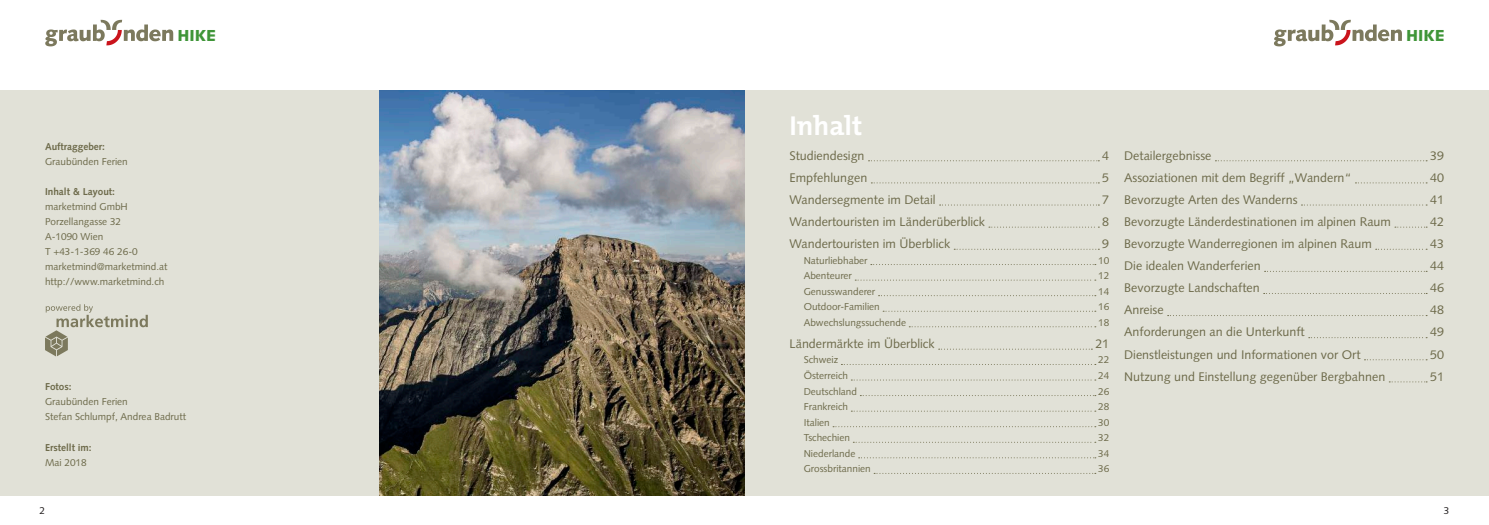
<style>
.page{position:relative;width:1489px;height:525px;background:#fff}
.page>*{position:absolute;margin:0;border:0;box-sizing:border-box;transform-origin:0 0}
.t1{font:700 27.5px "The Mix";color:#fff}
.t2{font:900 15.88px "Syntax";color:#3f9538}
.t3{font:12.5px "Syntax";color:#6d6a4a}
.t4{font:10px/15px "Syntax";color:#6d6a4a}
.t5{font:700 10px "Syntax";color:#6d6a4a}
.t6{font:10px "Syntax";color:#231f20}
</style>
<div class="page">
<svg style="left:1274px;top:20px;width:127px;height:26px"></svg>
<div style="left:744px;top:90px;width:744px;height:405px;background:#e1e1d7"></div>
<svg style="left:45px;top:20px;width:128px;height:26px"></svg>
<div style="left:0;top:90px;width:744px;height:405px;background:#e1e1d7"></div>
<svg style="left:868px;top:160px;width:231px;height:1px"></svg>
<svg style="left:871px;top:182px;width:228px;height:1px"></svg>
<svg style="left:939px;top:204px;width:160px;height:1px"></svg>
<svg style="left:988px;top:226px;width:111px;height:1px"></svg>
<svg style="left:954px;top:249px;width:145px;height:1px"></svg>
<svg style="left:870px;top:264px;width:225px;height:1px"></svg>
<svg style="left:855px;top:279px;width:240px;height:1px"></svg>
<svg style="left:878px;top:295px;width:217px;height:1px"></svg>
<svg style="left:883px;top:310px;width:212px;height:1px"></svg>
<svg style="left:909px;top:326px;width:186px;height:1px"></svg>
<svg style="left:938px;top:348px;width:154px;height:1px"></svg>
<svg style="left:841px;top:364px;width:254px;height:1px"></svg>
<svg style="left:851px;top:379px;width:244px;height:1px"></svg>
<svg style="left:860px;top:395px;width:235px;height:1px"></svg>
<svg style="left:851px;top:410px;width:244px;height:1px"></svg>
<svg style="left:833px;top:426px;width:262px;height:1px"></svg>
<svg style="left:853px;top:441px;width:230px;height:1px"></svg>
<svg style="left:858px;top:457px;width:237px;height:1px"></svg>
<svg style="left:1215px;top:160px;width:211px;height:1px"></svg>
<svg style="left:1355px;top:182px;width:71px;height:1px"></svg>
<svg style="left:1301px;top:204px;width:125px;height:1px"></svg>
<svg style="left:1394px;top:226px;width:31px;height:1px"></svg>
<svg style="left:1375px;top:249px;width:51px;height:1px"></svg>
<svg style="left:1264px;top:271px;width:162px;height:1px"></svg>
<svg style="left:1263px;top:293px;width:163px;height:1px"></svg>
<svg style="left:1167px;top:315px;width:259px;height:1px"></svg>
<svg style="left:1308px;top:337px;width:118px;height:1px"></svg>
<svg style="left:1364px;top:359px;width:62px;height:1px"></svg>
<svg style="left:1389px;top:381px;width:37px;height:1px"></svg>
<img style="left:380px;top:90px;width:364px;height:405px">
<svg style="left:45px;top:304px;width:103px;height:52px"></svg>
<p class="t2" style="left:177px;top:26px;width:40px">HIKE</p>
<p class="t5" style="left:45px;top:141px;width:62px">Auftraggeber:</p>
<p class="t4" style="left:45px;top:154px;width:84px">Graubünden Ferien</p>
<p class="t5" style="left:45px;top:186px;width:72px">Inhalt &amp; Layout:</p>
<p class="t4" style="left:45px;top:199px;width:124px">marketmind GmbH<br>Porzellangasse 32<br>A-1090 Wien<br>T +43-1-369 46 26-0 marketmind@marketmind.at http://www.marketmind.ch</p>
<p class="t5" style="left:45px;top:381px;width:28px">Fotos:</p>
<p class="t4" style="left:45px;top:394px;width:143px">Graubünden Ferien<br>Stefan Schlumpf, Andrea Badrutt</p>
<p class="t5" style="left:45px;top:441px;width:48px">Erstellt im:</p>
<p class="t4" style="left:45px;top:454px;width:43px">Mai 2018</p>
<p class="t6" style="left:39px;top:504px;width:7px">2</p>
<p class="t2" style="left:1405px;top:26px;width:40px">HIKE</p>
<h1 class="t1" style="left:789px;top:103px;width:74px">Inhalt</h1>
<p class="t3" style="left:789px;top:148px;width:77px">Studiendesign</p>
<p class="t3" style="left:1102px;top:148px;width:8px">4</p>
<p class="t3" style="left:789px;top:170px;width:79px">Empfehlungen</p>
<p class="t3" style="left:1102px;top:170px;width:8px">5</p>
<p class="t3" style="left:789px;top:192px;width:148px">Wandersegmente im Detail</p>
<p class="t3" style="left:1102px;top:192px;width:8px">7</p>
<p class="t3" style="left:789px;top:214px;width:197px">Wandertouristen im Länderüberblick</p>
<p class="t3" style="left:1102px;top:214px;width:8px">8</p>
<p class="t3" style="left:789px;top:236px;width:162px">Wandertouristen im Überblick</p>
<p class="t3" style="left:1102px;top:236px;width:8px">9</p>
<p class="t4" style="left:803px;top:252px;width:65px">Naturliebhaber</p>
<p class="t4" style="left:1098px;top:252px;width:13px">10</p>
<p class="t4" style="left:803px;top:268px;width:50px">Abenteurer</p>
<p class="t4" style="left:1098px;top:268px;width:13px">12</p>
<p class="t4" style="left:803px;top:283px;width:73px">Genusswanderer</p>
<p class="t4" style="left:1098px;top:283px;width:13px">14</p>
<p class="t4" style="left:803px;top:299px;width:78px">Outdoor-Familien</p>
<p class="t4" style="left:1098px;top:299px;width:13px">16</p>
<p class="t4" style="left:803px;top:315px;width:104px">Abwechslungssuchende</p>
<p class="t4" style="left:1098px;top:315px;width:13px">18</p>
<p class="t3" style="left:789px;top:336px;width:147px">Ländermärkte im Überblick</p>
<p class="t3" style="left:1095px;top:336px;width:15px">21</p>
<p class="t4" style="left:803px;top:352px;width:36px">Schweiz</p>
<p class="t4" style="left:1098px;top:352px;width:13px">22</p>
<p class="t4" style="left:803px;top:368px;width:46px">Österreich</p>
<p class="t4" style="left:1098px;top:368px;width:13px">24</p>
<p class="t4" style="left:803px;top:383px;width:55px">Deutschland</p>
<p class="t4" style="left:1098px;top:383px;width:13px">26</p>
<p class="t4" style="left:803px;top:399px;width:46px">Frankreich</p>
<p class="t4" style="left:1098px;top:399px;width:13px">28</p>
<p class="t4" style="left:803px;top:414px;width:28px">Italien</p>
<p class="t4" style="left:1098px;top:414px;width:13px">30</p>
<p class="t4" style="left:803px;top:430px;width:48px">Tschechien</p>
<p class="t4" style="left:1098px;top:430px;width:13px">32</p>
<p class="t4" style="left:803px;top:445px;width:53px">Niederlande</p>
<p class="t4" style="left:1098px;top:445px;width:13px">34</p>
<p class="t4" style="left:803px;top:461px;width:69px">Grossbritannien</p>
<p class="t4" style="left:1098px;top:461px;width:13px">36</p>
<p class="t3" style="left:1124px;top:148px;width:89px">Detailergebnisse</p>
<p class="t3" style="left:1429px;top:148px;width:15px">39</p>
<p class="t3" style="left:1124px;top:170px;width:229px">Assoziationen mit dem Begriff „Wandern“</p>
<p class="t3" style="left:1429px;top:170px;width:15px">40</p>
<p class="t3" style="left:1124px;top:192px;width:175px">Bevorzugte Arten des Wanderns</p>
<p class="t3" style="left:1429px;top:192px;width:15px">41</p>
<p class="t3" style="left:1124px;top:214px;width:268px">Bevorzugte Länderdestinationen im alpinen Raum</p>
<p class="t3" style="left:1429px;top:214px;width:15px">42</p>
<p class="t3" style="left:1124px;top:236px;width:249px">Bevorzugte Wanderregionen im alpinen Raum</p>
<p class="t3" style="left:1429px;top:236px;width:15px">43</p>
<p class="t3" style="left:1124px;top:258px;width:138px">Die idealen Wanderferien</p>
<p class="t3" style="left:1429px;top:258px;width:15px">44</p>
<p class="t3" style="left:1124px;top:280px;width:137px">Bevorzugte Landschaften</p>
<p class="t3" style="left:1429px;top:280px;width:15px">46</p>
<p class="t3" style="left:1124px;top:302px;width:41px">Anreise</p>
<p class="t3" style="left:1429px;top:302px;width:15px">48</p>
<p class="t3" style="left:1124px;top:324px;width:182px">Anforderungen an die Unterkunft</p>
<p class="t3" style="left:1429px;top:324px;width:15px">49</p>
<p class="t3" style="left:1124px;top:346px;width:238px">Dienstleistungen und Informationen vor Ort</p>
<p class="t3" style="left:1429px;top:346px;width:15px">50</p>
<p class="t3" style="left:1124px;top:369px;width:262px">Nutzung und Einstellung gegenüber Bergbahnen</p>
<p class="t3" style="left:1429px;top:369px;width:15px">51</p>
<p class="t6" style="left:1443px;top:504px;width:7px">3</p>
</div>
